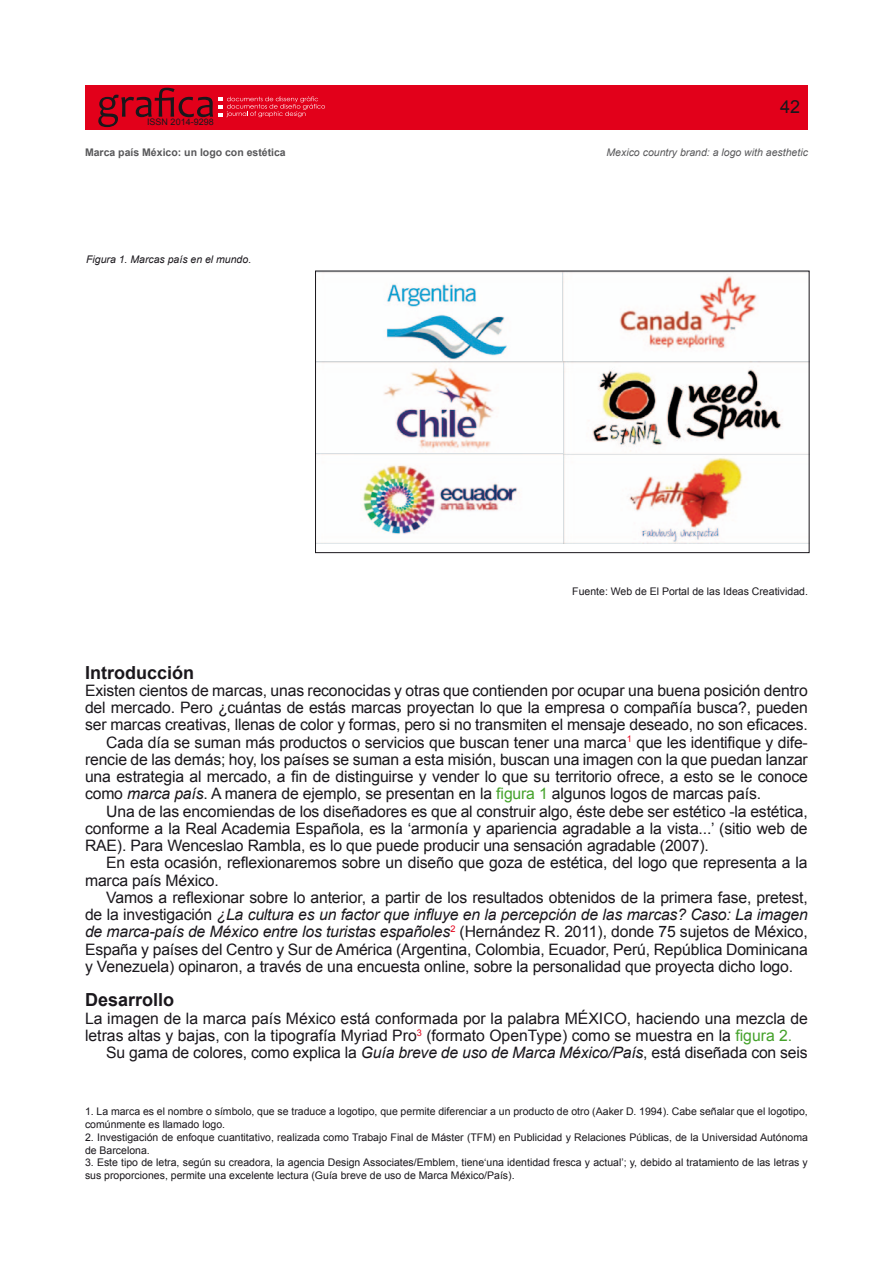
<style>
.page{position:relative;width:893px;height:1263px;background:#fff}
.page>*{position:absolute;margin:0;border:0;box-sizing:border-box;transform-origin:0 0}
.t1{font:700 18px "Arial";color:#1a171c}
.t2{font:18px "Arial";color:#1a171c}
.t3{font:15.75px "Arial";letter-spacing:-.01em;color:#1a171c}
.t4{font:italic 15.75px "Arial";letter-spacing:-.01em;color:#1a171c}
.t5{font:10.5px/12.8px "Arial";color:#1a171c}
.t6{font:italic 10.5px "Arial";color:#58585a}
.t7{font:700 10.5px "Arial";color:#58585a}
.t8{font:italic 10.5px "Arial";color:#1a171c}
.t9{font:9px "Arial";color:#1a171c}
.s1{font-style:italic}
.s2{color:#45a22b}
.s3{font-style:normal}
</style>
<div class="page">
<div style="left:85px;top:85px;width:723px;height:44px;background:#e2001a"></div>
<svg style="left:98px;top:88px;width:227px;height:39px"></svg>
<img style="left:386px;top:273px;width:371px;height:88px">
<img style="left:317px;top:361px;width:490px;height:92px">
<img style="left:317px;top:453px;width:490px;height:91px">
<div style="left:315px;top:271px;width:494px;height:282px;border:1px solid #1a171c"></div>
<p class="t9" style="left:147px;top:116px;width:68px">ISSN 2014-9298</p>
<p class="t2" style="left:780px;top:95px;width:22px">42</p>
<p class="t7" style="left:85px;top:146px;width:202px">Marca país México: un logo con estética</p>
<p class="t6" style="left:607px;top:146px;width:203px">Mexico country brand: a logo with aesthetic</p>
<p class="t8" style="left:86px;top:252px;width:167px">Figura 1. Marcas país en el mundo.</p>
<p class="t5" style="left:572px;top:585px;width:237px">Fuente: Web de El Portal de las Ideas Creatividad.</p>
<p class="t1" style="left:85px;top:660px;width:111px">Introducción</p>
<p class="t3" style="left:85px;top:680px;width:724px">Existen cientos de marcas, unas reconocidas y otras que contienden por ocupar una buena posición dentro</p>
<p class="t3" style="left:85px;top:697px;width:724px">del mercado. Pero ¿cuántas de estás marcas proyectan lo que la empresa o compañía busca?, pueden</p>
<p class="t3" style="left:85px;top:715px;width:724px">ser marcas creativas, llenas de color y formas, pero si no transmiten el mensaje deseado, no son eficaces.</p>
<p class="t3" style="left:106px;top:732px;width:703px">Cada día se suman más productos o servicios que buscan tener una marca<sup>1</sup> que les identifique y dife-</p>
<p class="t3" style="left:85px;top:749px;width:724px">rencie de las demás; hoy, los países se suman a esta misión, buscan una imagen con la que puedan lanzar</p>
<p class="t3" style="left:85px;top:766px;width:724px">una estrategia al mercado, a fin de distinguirse y vender lo que su territorio ofrece, a esto se le conoce</p>
<p class="t3" style="left:85px;top:784px;width:678px">como <span class="s1">marca país</span>. A manera de ejemplo, se presentan en la <span class="s2">figura 1</span> algunos logos de marcas país.</p>
<p class="t3" style="left:106px;top:801px;width:703px">Una de las encomiendas de los diseñadores es que al construir algo, éste debe ser estético -la estética,</p>
<p class="t3" style="left:85px;top:818px;width:724px">conforme a la Real Academia Española, es la ‘armonía y apariencia agradable a la vista...’ (sitio web de</p>
<p class="t3" style="left:85px;top:835px;width:625px">RAE). Para Wenceslao Rambla, es lo que puede producir una sensación agradable (2007).</p>
<p class="t3" style="left:106px;top:852px;width:703px">En esta ocasión, reflexionaremos sobre un diseño que goza de estética, del logo que representa a la</p>
<p class="t3" style="left:85px;top:870px;width:135px">marca país México.</p>
<p class="t3" style="left:106px;top:887px;width:703px">Vamos a reflexionar sobre lo anterior, a partir de los resultados obtenidos de la primera fase, pretest,</p>
<p class="t4" style="left:85px;top:904px;width:724px"><span class="s3">de la investigación</span> ¿La cultura es un factor que influye en la percepción de las marcas? Caso: La imagen</p>
<p class="t4" style="left:85px;top:922px;width:724px">de marca-país de México entre los turistas españoles<sup>2</sup> <span class="s3">(Hernández R. 2011), donde 75 sujetos de México,</span></p>
<p class="t3" style="left:85px;top:939px;width:724px">España y países del Centro y Sur de América (Argentina, Colombia, Ecuador, Perú, República Dominicana</p>
<p class="t3" style="left:85px;top:956px;width:710px">y Venezuela) opinaron, a través de una encuesta online, sobre la personalidad que proyecta dicho logo.</p>
<p class="t1" style="left:85px;top:988px;width:91px">Desarrollo</p>
<p class="t3" style="left:85px;top:1008px;width:724px">La imagen de la marca país México está conformada por la palabra MÉXICO, haciendo una mezcla de</p>
<p class="t3" style="left:85px;top:1025px;width:709px">letras altas y bajas, con la tipografía Myriad Pro<sup>3</sup> (formato OpenType) como se muestra en la <span class="s2">figura 2.</span></p>
<p class="t3" style="left:106px;top:1042px;width:703px">Su gama de colores, como explica la <span class="s1">Guía breve de uso de Marca México/País</span>, está diseñada con seis</p>
<p class="t5" style="left:85px;top:1105px;width:724px">1. La marca es el nombre o símbolo, que se traduce a logotipo, que permite diferenciar a un producto de otro (Aaker D. 1994). Cabe señalar que el logotipo, comúnmente es llamado logo.</p>
<p class="t5" style="left:85px;top:1131px;width:724px">2. Investigación de enfoque cuantitativo, realizada como Trabajo Final de Máster (TFM) en Publicidad y Relaciones Públicas, de la Universidad Autónoma de Barcelona.</p>
<p class="t5" style="left:85px;top:1156px;width:724px">3. Este tipo de letra, según su creadora, la agencia Design Associates/Emblem, tiene‘una identidad fresca y actual’; y, debido al tratamiento de las letras y sus proporciones, permite una excelente lectura (Guía breve de uso de Marca México/País).</p>
</div>
